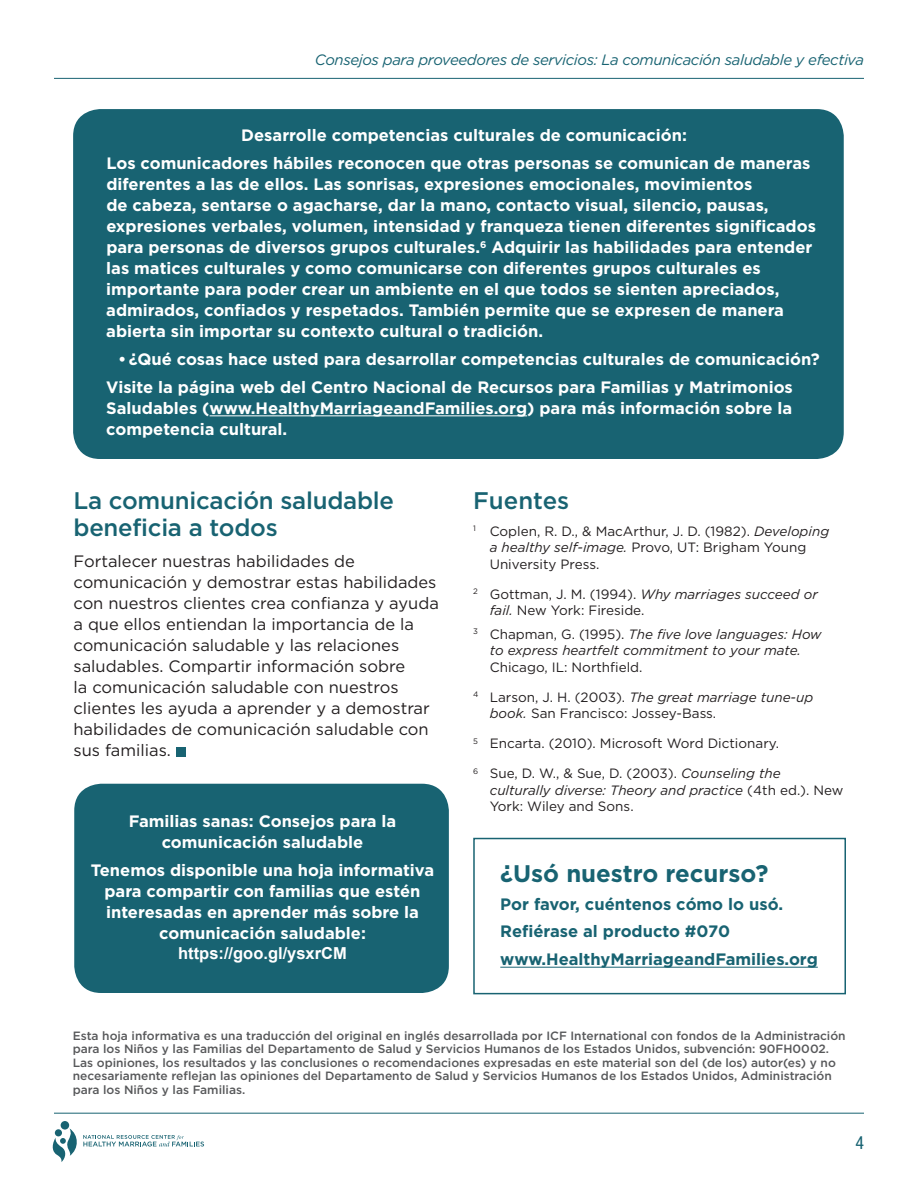
<style>
.page{position:relative;width:918px;height:1188px;background:#fff}
.page>*{position:absolute;margin:0;border:0;box-sizing:border-box;transform-origin:0 0}
.t1{font:500 24px/27px "Gotham";letter-spacing:-.01em;color:#186372}
.t2{font:700 24px "Gotham";color:#186372}
.t3{font:condensed 18px "Helvetica Neue";color:#186372}
.t4{font:700 16.5px/21px "Gotham";color:#fff;text-align:center}
.t5{font:16.5px/21px "Gotham";color:#231f20}
.t6{font:700 16.5px/27.8px "Gotham";color:#186372}
.t7{font:italic 15px "Gotham";letter-spacing:-.025em;color:#186372}
.t8{font:13.5px/16.5px "Gotham";color:#231f20}
.t9{font:italic 13.5px/16.5px "Gotham";color:#231f20}
.t10{font:500 12px/13.5px "Gotham";color:#57585a}
.s1{font-family:"Arial"}
.s2{font-style:italic}
.s3{font-style:normal}
</style>
<div class="page">
<div style="left:61px;top:1121px;width:8px;height:9px;background:#186372;border-radius:50%"></div>
<svg style="left:53px;top:1128px;width:151px;height:34px"></svg>
<hr style="left:54px;top:1113px;width:810px;height:1px;background:#186372">
<hr style="left:54px;top:78px;width:810px;height:1px;background:#186372">
<div style="left:176px;top:747px;width:10px;height:9px;background:#186372"></div>
<div style="left:73px;top:109px;width:771px;height:350px;background:#186372;border-radius:27px"></div>
<hr style="left:210px;top:416px;width:317px;height:1px;background:#fff">
<div style="left:74px;top:784px;width:375px;height:209px;background:#186372;border-radius:27px"></div>
<div style="left:473px;top:838px;width:373px;height:156px;border:2px solid #186372"></div>
<hr style="left:500px;top:967px;width:318px;height:1px;background:#186372">
<p class="t7" style="left:315px;top:52px;width:551px">Consejos para proveedores de servicios: La comunicación saludable y efectiva</p>
<p class="t4" style="left:241px;top:125px;width:447px">Desarrolle competencias culturales de comunicación:</p>
<p class="t4" style="left:106px;top:152px;width:711px;text-align:left">Los comunicadores hábiles reconocen que otras personas se comunican de maneras diferentes a las de ellos. Las sonrisas, expresiones emocionales, movimientos<br>de cabeza, sentarse o agacharse, dar la mano, contacto visual, silencio, pausas, expresiones verbales, volumen, intensidad y franqueza tienen diferentes significados para personas de diversos grupos culturales.<sup>6</sup> Adquirir las habilidades para entender las matices culturales y como comunicarse con diferentes grupos culturales es importante para poder crear un ambiente en el que todos se sienten apreciados, admirados, confiados y respetados. También permite que se expresen de manera abierta sin importar su contexto cultural o tradición.</p>
<p class="t4" style="left:118px;top:348px;width:703px">• ¿Qué cosas hace usted para desarrollar competencias culturales de comunicación?</p>
<p class="t4" style="left:106px;top:376px;width:688px;text-align:justify">Visite la página web del Centro Nacional de Recursos para Familias y Matrimonios Saludables (www.HealthyMarriageandFamilies.org) para más información sobre la competencia cultural.</p>
<h2 class="t1" style="left:74px;top:487px;width:322px">La comunicación saludable beneficia a todos</h2>
<p class="t5" style="left:74px;top:551px;width:367px">Fortalecer nuestras habilidades de comunicación y demostrar estas habilidades con nuestros clientes crea confianza y ayuda a que ellos entiendan la importancia de la comunicación saludable y las relaciones saludables. Compartir información sobre<br>la comunicación saludable con nuestros clientes les ayuda a aprender y a demostrar habilidades de comunicación saludable con sus familias.</p>
<p class="t4" style="left:129px;top:811px;width:269px">Familias sanas: Consejos para la comunicación saludable</p>
<p class="t4" style="left:91px;top:859px;width:345px">Tenemos disponible una hoja informativa para compartir con familias que estén interesadas en aprender más sobre la comunicación saludable: <span class="s1">https://goo.gl/ysxrCM</span></p>
<h2 class="t1" style="left:473px;top:487px;width:97px">Fuentes</h2>
<p class="t8" style="left:490px;top:523px;width:341px;text-indent:-17px"><sup>1</sup> Coplen, R. D., &amp; MacArthur, J. D. (1982). <span class="s2">Developing a healthy self-image.</span> Provo, UT: Brigham Young<br>University Press.</p>
<p class="t8" style="left:490px;top:586px;width:330px;text-indent:-16px"><sup>2</sup> Gottman, J. M. (1994). <span class="s2">Why marriages succeed or fail.</span> New York: Fireside.</p>
<p class="t9" style="left:490px;top:626px;width:334px;text-indent:-16px"><sup>3</sup> <span class="s3">Chapman, G. (1995).</span> The five love languages: How to express heartfelt commitment to your mate.<br><span class="s3">Chicago, IL: Northfield.</span></p>
<p class="t8" style="left:490px;top:688px;width:325px;text-indent:-16px"><sup>4</sup> Larson, J. H. (2003). <span class="s2">The great marriage tune-up book.</span> San Francisco: Jossey-Bass.</p>
<p class="t8" style="left:473px;top:735px;width:307px"><sup>5</sup> Encarta. (2010). Microsoft Word Dictionary.</p>
<p class="t8" style="left:490px;top:765px;width:355px;text-indent:-16px"><sup>6</sup> Sue, D. W., &amp; Sue, D. (2003). <span class="s2">Counseling the culturally diverse: Theory and practice</span> (4th ed.). New<br>York: Wiley and Sons.</p>
<p class="t2" style="left:500px;top:859px;width:270px">¿Usó nuestro recurso?</p>
<p class="t6" style="left:500px;top:889px;width:319px">Por favor, cuéntenos cómo lo usó.<br>Refiérase al producto #070 www.HealthyMarriageandFamilies.org</p>
<p class="t10" style="left:73px;top:1029px;width:774px">Esta hoja informativa es una traducción del original en inglés desarrollada por ICF International con fondos de la Administración para los Niños y las Familias del Departamento de Salud y Servicios Humanos de los Estados Unidos, subvención: 90FH0002.<br>Las opiniones, los resultados y las conclusiones o recomendaciones expresadas en este material son del (de los) autor(es) y no necesariamente reflejan las opiniones del Departamento de Salud y Servicios Humanos de los Estados Unidos, Administración para los Niños y las Familias.</p>
<p class="t3" style="left:855px;top:1132px;width:10px">4</p>
</div>
